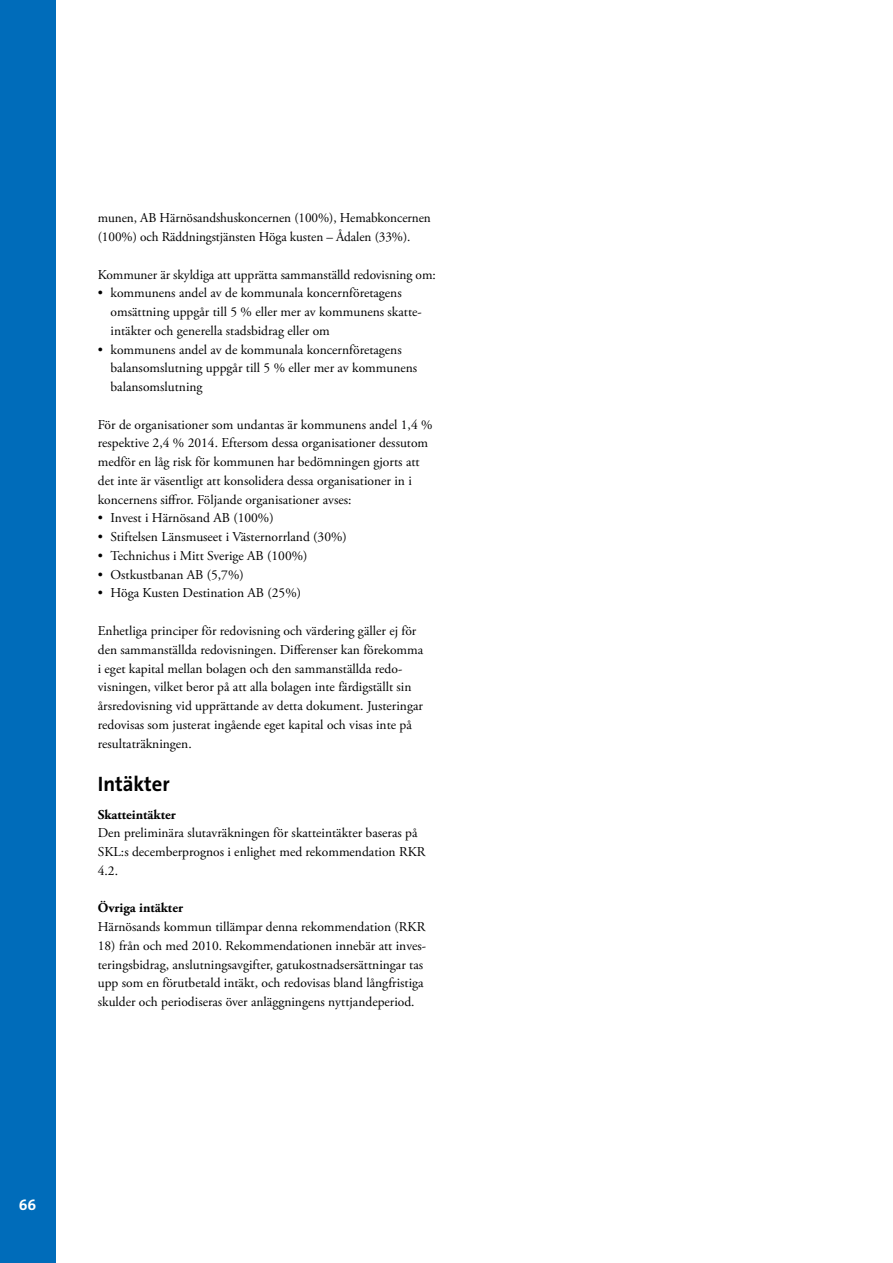
<style>
.page{position:relative;width:893px;height:1263px;background:#fff}
.page>*{position:absolute;margin:0;border:0;box-sizing:border-box;transform-origin:0 0}
.t1{font:700 21px "The Sans";color:#000}
.t2{font:700 15px "The Sans";color:#fff}
.t3{font:13.5px/18.8px "Adobe Garamond Pro";color:#000}
.t4{font:700 13.5px "Adobe Garamond Pro";color:#000}
</style>
<div class="page">
<div style="left:0;top:0;width:55px;height:1263px;background:#006cba"></div>
<p class="t3" style="left:98px;top:209px;width:335px">munen, AB Härnösandshuskoncernen (100%), Hemabkoncernen (100%) och Räddningstjänsten Höga kusten – Ådalen (33%).</p>
<p class="t3" style="left:98px;top:265px;width:340px">Kommuner är skyldiga att upprätta sammanställd redovisning om:</p>
<p class="t3" style="left:111px;top:284px;width:313px;text-indent:-13px">• kommunens andel av de kommunala koncernföretagens omsättning uppgår till 5 % eller mer av kommunens skatte&shy;intäkter och generella stadsbidrag eller om</p>
<p class="t3" style="left:111px;top:340px;width:308px;text-indent:-13px">• kommunens andel av de kommunala koncernföretagens balansomslutning uppgår till 5 % eller mer av kommunens balansomslutning</p>
<p class="t3" style="left:98px;top:415px;width:336px">För de organisationer som undantas är kommunens andel 1,4 % respektive 2,4 % 2014. Eftersom dessa organisationer dessutom medför en låg risk för kommunen har bedömningen gjorts att det inte är väsentligt att konsolidera dessa organisationer in i koncernens siffror. Följande organisationer avses:</p>
<p class="t3" style="left:98px;top:509px;width:177px">• Invest i Härnösand AB (100%)</p>
<p class="t3" style="left:98px;top:528px;width:251px">• Stiftelsen Länsmuseet i Västernorrland (30%)</p>
<p class="t3" style="left:98px;top:547px;width:211px">• Technichus i Mitt Sverige AB (100%)</p>
<p class="t3" style="left:98px;top:565px;width:147px">• Ostkustbanan AB (5,7%)</p>
<p class="t3" style="left:98px;top:584px;width:205px">• Höga Kusten Destination AB (25%)</p>
<p class="t3" style="left:98px;top:622px;width:327px">Enhetliga principer för redovisning och värdering gäller ej för den sammanställda redovisningen. Differenser kan förekomma i eget kapital mellan bolagen och den sammanställda redo&shy;visningen, vilket beror på att alla bolagen inte färdigställt sin årsredovisning vid upprättande av detta dokument. Justeringar redovisas som justerat ingående eget kapital och visas inte på resultaträkningen.</p>
<h1 class="t1" style="left:98px;top:767px;width:74px">Intäkter</h1>
<p class="t4" style="left:98px;top:806px;width:79px">Skatteintäkter</p>
<p class="t3" style="left:98px;top:824px;width:329px">Den preliminära slutavräkningen för skatteintäkter baseras på<br>SKL:s decemberprognos i enlighet med rekommendation RKR<br>4.2.</p>
<p class="t4" style="left:98px;top:900px;width:87px">Övriga intäkter</p>
<p class="t3" style="left:98px;top:918px;width:329px">Härnösands kommun tillämpar denna rekommendation (RKR</p>
<p class="t3" style="left:98px;top:937px;width:330px">18) från och med 2010. Rekommendationen innebär att inves&shy;teringsbidrag, anslutningsavgifter, gatukostnadsersättningar tas upp som en förutbetald intäkt, och redovisas bland långfristiga skulder och periodiseras över anläggningens nyttjandeperiod.</p>
<p class="t2" style="left:19px;top:1192px;width:19px">66</p>
</div>
